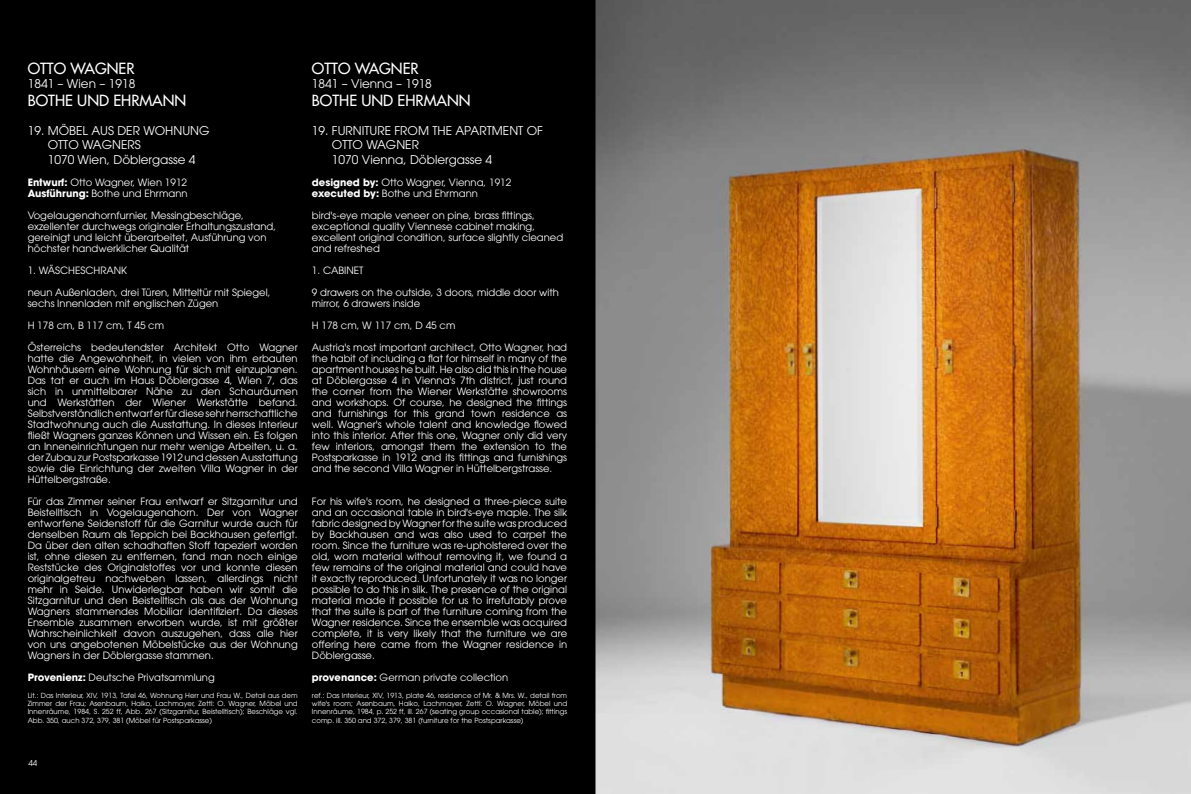
<style>
.page{position:relative;width:1191px;height:794px;background:#000}
.page>*{position:absolute;margin:0;border:0;box-sizing:border-box;transform-origin:0 0}
.t1{font:15px "Futura";color:#fff}
.t2{font:12px/14.4px "Avant Garde";color:#fff}
.t3{font:10px/11px "Avant Garde";color:#fff}
.t4{font:8px "Avant Garde";color:#fff}
.t5{font:7px/8.4px "Avant Garde";color:#fff;text-align:justify}
.s1{font-weight:700}
</style>
<div class="page">
<img style="left:595px;top:0;width:596px;height:794px">
<h1 class="t1" style="left:28px;top:58px;width:108px">OTTO WAGNER</h1>
<p class="t2" style="left:28px;top:76px;width:109px">1841 – Wien – 1918</p>
<h1 class="t1" style="left:28px;top:91px;width:160px">BOTHE UND EHRMANN</h1>
<p class="t2" style="left:48px;top:123px;width:163px;text-indent:-20px">19. MÖBEL AUS DER WOHNUNG<br>OTTO WAGNERS<br>1070 Wien, Döblergasse 4</p>
<p class="t3" style="left:28px;top:176px;width:161px"><span class="s1">Entwurf:</span> Otto Wagner, Wien 1912<br><span class="s1">Ausführung:</span> Bothe und Ehrmann</p>
<p class="t3" style="left:28px;top:209px;width:250px">Vogelaugenahornfurnier, Messingbeschläge, exzellenter durchwegs originaler Erhaltungszustand, gereinigt und leicht überarbeitet, Ausführung von höchster handwerklicher Qualität</p>
<p class="t3" style="left:28px;top:264px;width:101px">1. WÄSCHESCHRANK</p>
<p class="t3" style="left:28px;top:286px;width:244px">neun Außenladen, drei Türen, Mitteltür mit Spiegel, sechs Innenladen mit englischen Zügen</p>
<p class="t3" style="left:28px;top:319px;width:138px">H 178 cm, B 117 cm, T 45 cm</p>
<p class="t3" style="left:28px;top:341px;width:271px;text-align:justify">Österreichs bedeutendster Architekt Otto Wagner hatte die Angewohnheit, in vielen von ihm erbauten Wohnhäusern eine Wohnung für sich mit einzuplanen.<br>Das tat er auch im Haus Döblergasse 4, Wien 7, das sich in unmittelbarer Nähe zu den Schauräumen und Werkstätten der Wiener Werkstätte befand.<br>Selbstverständlich entwarf er für diese sehr herrschaftliche Stadtwohnung auch die Ausstattung. In dieses Interieur fließt Wagners ganzes Können und Wissen ein. Es folgen an Inneneinrichtungen nur mehr wenige Arbeiten, u. a. der Zubau zur Postsparkasse 1912 und dessen Ausstattung sowie die Einrichtung der zweiten Villa Wagner in der Hüttelbergstraße.</p>
<p class="t3" style="left:28px;top:495px;width:271px;text-align:justify">Für das Zimmer seiner Frau entwarf er Sitzgarnitur und Beistelltisch in Vogelaugenahorn. Der von Wagner entworfene Seidenstoff für die Garnitur wurde auch für denselben Raum als Teppich bei Backhausen gefertigt.<br>Da über den alten schadhaften Stoff tapeziert worden ist, ohne diesen zu entfernen, fand man noch einige Reststücke des Originalstoffes vor und konnte diesen originalgetreu nachweben lassen, allerdings nicht mehr in Seide. Unwiderlegbar haben wir somit die Sitzgarnitur und den Beistelltisch als aus der Wohnung Wagners stammendes Mobiliar identifiziert. Da dieses Ensemble zusammen erworben wurde, ist mit größter Wahrscheinlichkeit davon auszugehen, dass alle hier von uns angebotenen Möbelstücke aus der Wohnung Wagners in der Döblergasse stammen.</p>
<p class="t3" style="left:28px;top:671px;width:189px"><span class="s1">Provenienz:</span> Deutsche Privatsammlung</p>
<p class="t5" style="left:28px;top:691px;width:271px">Lit.: Das Interieur, XIV, 1913, Tafel 46, Wohnung Herr und Frau W., Detail aus dem Zimmer der Frau; Asenbaum, Haiko, Lachmayer, Zettl: O. Wagner, Möbel und Innenräume, 1984, S. 252 ff, Abb. 267 (Sitzgarnitur, Beistelltisch); Beschläge vgl.<br>Abb. 350, auch 372, 379, 381 (Möbel für Postsparkasse)</p>
<p class="t4" style="left:28px;top:758px;width:10px">44</p>
<h1 class="t1" style="left:312px;top:58px;width:108px">OTTO WAGNER</h1>
<p class="t2" style="left:312px;top:76px;width:122px">1841 – Vienna – 1918</p>
<h1 class="t1" style="left:312px;top:91px;width:160px">BOTHE UND EHRMANN</h1>
<p class="t2" style="left:332px;top:123px;width:212px;text-indent:-20px">19. FURNITURE FROM THE APARTMENT OF<br>OTTO WAGNER<br>1070 Vienna, Döblergasse 4</p>
<p class="t3" style="left:312px;top:176px;width:201px"><span class="s1">designed by:</span> Otto Wagner, Vienna, 1912 <span class="s1">executed by:</span> Bothe und Ehrmann</p>
<p class="t3" style="left:312px;top:209px;width:253px">bird's-eye maple veneer on pine, brass fittings, exceptional quality Viennese cabinet making, excellent original condition, surface slightly cleaned and refreshed</p>
<p class="t3" style="left:312px;top:264px;width:53px">1. CABINET</p>
<p class="t3" style="left:312px;top:286px;width:249px">9 drawers on the outside, 3 doors, middle door with mirror, 6 drawers inside</p>
<p class="t3" style="left:312px;top:319px;width:145px">H 178 cm, W 117 cm, D 45 cm</p>
<p class="t3" style="left:312px;top:341px;width:257px;text-align:justify">Austria's most important architect, Otto Wagner, had the habit of including a flat for himself in many of the apartment houses he built. He also did this in the house at Döblergasse 4 in Vienna's 7th district, just round the corner from the Wiener Werkstätte showrooms and workshops. Of course, he designed the fittings and furnishings for this grand town residence as well. Wagner's whole talent and knowledge flowed into this interior. After this one, Wagner only did very few interiors, amongst them the extension to the Postsparkasse in 1912 and its fittings and furnishings and the second Villa Wagner in Hüttelbergstrasse.</p>
<p class="t3" style="left:312px;top:495px;width:257px;text-align:justify">For his wife's room, he designed a three-piece suite and an occasional table in bird's-eye maple. The silk fabric designed by Wagner for the suite was produced by Backhausen and was also used to carpet the room. Since the furniture was re-upholstered over the old, worn material without removing it, we found a few remains of the original material and could have it exactly reproduced. Unfortunately it was no longer possible to do this in silk. The presence of the original material made it possible for us to irrefutably prove that the suite is part of the furniture coming from the Wagner residence. Since the ensemble was acquired complete, it is very likely that the furniture we are offering here came from the Wagner residence in Döblergasse.</p>
<p class="t3" style="left:312px;top:671px;width:198px"><span class="s1">provenance:</span> German private collection</p>
<p class="t5" style="left:312px;top:691px;width:257px">ref.: Das Interieur, XIV, 1913, plate 46, residence of Mr. &amp; Mrs. W., detail from wife's room; Asenbaum, Haiko, Lachmayer, Zettl: O. Wagner, Möbel und Innenräume, 1984, p. 252 ff, ill. 267 (seating group occasional table); fittings comp. ill. 350 and 372, 379, 381 (furniture for the Postsparkasse)</p>
</div>
